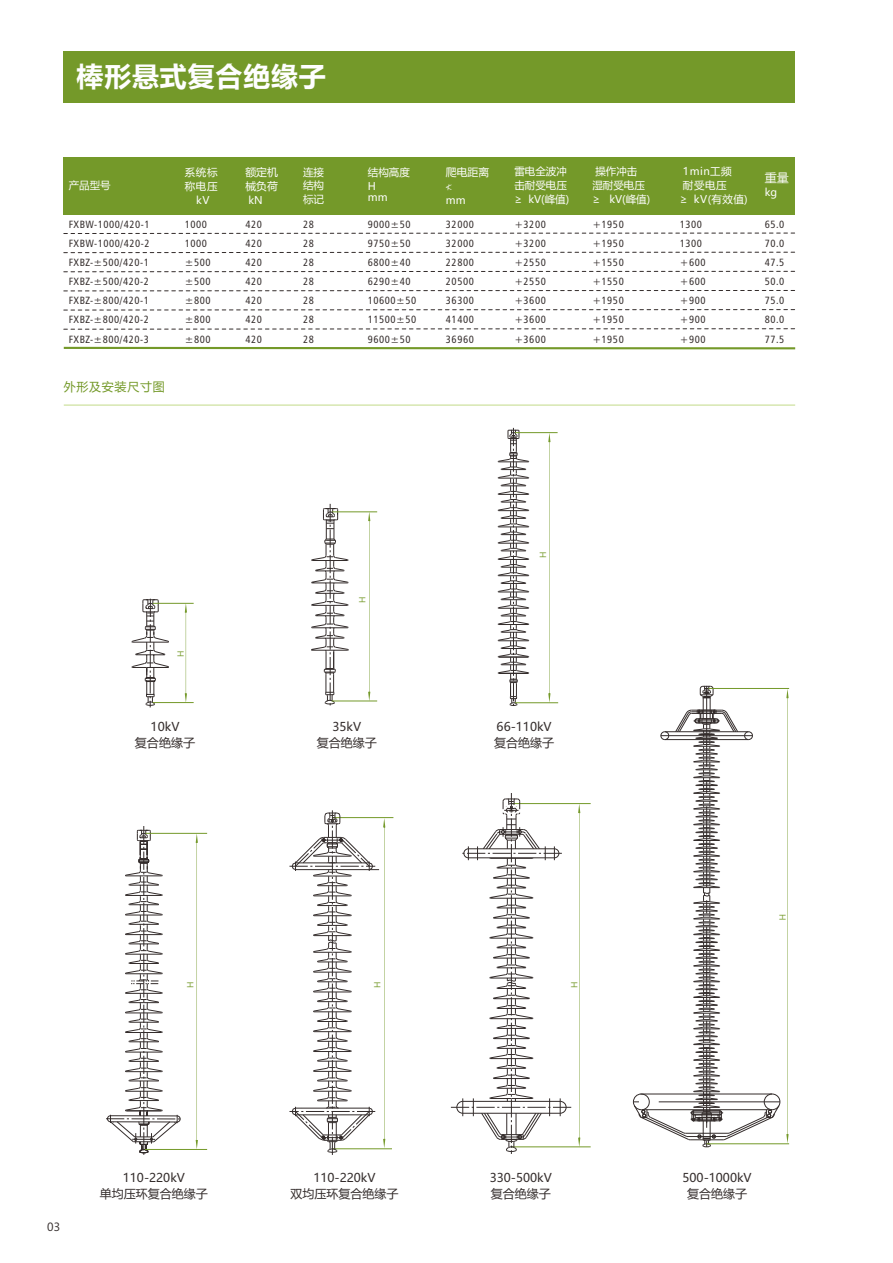
<style>
.page{position:relative;width:893px;height:1263px;background:#fff}
.page>*{position:absolute;margin:0;border:0;box-sizing:border-box;transform-origin:0 0}
.t1{font:700 27px "Microsoft Ya Hei";letter-spacing:.03em;color:#fefefe}
.t2{font:12px/15.9px "Microsoft Ya Hei";color:#332c2b;text-align:center}
.t3{font:12px "Microsoft Ya Hei";letter-spacing:.06em;color:#749929}
.t4{font:12px "Microsoft Ya Hei";color:#fefefe}
.t5{font:12px "Ebrima";color:#332c2b}
.t6{font:10.8px/14.2px "Microsoft Ya Hei";color:#fefefe}
.t7{font:10.5px/19.2px "Humanist 777 BT Roman Condensed B";letter-spacing:.05em;color:#332c2b;text-align:justify}
.t8{font:10.5px/13.8px "Microsoft Ya Hei";color:#fefefe}
.t9{font:10.5px/13.8px "Microsoft Ya Hei";letter-spacing:.06em;color:#fefefe}
.t10{font:9px "Ebrima";color:#749929}
</style>
<div class="page">
<div style="left:64px;top:51px;width:731px;height:51px;background:#749929"></div>
<div style="left:64px;top:157px;width:731px;height:57px;background:#749929"></div>
<svg style="left:63px;top:232px;width:732px;height:2px"></svg>
<svg style="left:63px;top:271px;width:732px;height:2px"></svg>
<svg style="left:63px;top:290px;width:732px;height:2px"></svg>
<svg style="left:63px;top:251px;width:732px;height:2px"></svg>
<svg style="left:63px;top:328px;width:732px;height:2px"></svg>
<svg style="left:63px;top:309px;width:732px;height:2px"></svg>
<svg style="left:63px;top:346px;width:733px;height:4px"></svg>
<svg style="left:185px;top:604px;width:2px;height:98px"></svg>
<hr style="left:153px;top:603px;width:41px;height:1px;background:#749929">
<hr style="left:153px;top:702px;width:41px;height:1px;background:#749929">
<svg style="left:131px;top:599px;width:38px;height:108px"></svg>
<svg style="left:368px;top:513px;width:2px;height:188px"></svg>
<hr style="left:332px;top:512px;width:45px;height:1px;background:#749929">
<hr style="left:332px;top:701px;width:45px;height:1px;background:#749929">
<svg style="left:311px;top:504px;width:38px;height:202px"></svg>
<svg style="left:548px;top:433px;width:2px;height:269px"></svg>
<hr style="left:515px;top:702px;width:43px;height:1px;background:#749929">
<hr style="left:515px;top:432px;width:43px;height:1px;background:#749929">
<svg style="left:498px;top:428px;width:31px;height:278px"></svg>
<svg style="left:196px;top:834px;width:2px;height:315px"></svg>
<hr style="left:145px;top:1149px;width:62px;height:1px;background:#749929">
<hr style="left:145px;top:833px;width:62px;height:1px;background:#749929">
<svg style="left:106px;top:826px;width:75px;height:329px"></svg>
<hr style="left:332px;top:1148px;width:60px;height:1px;background:#749929">
<hr style="left:332px;top:817px;width:61px;height:1px;background:#749929">
<svg style="left:289px;top:810px;width:96px;height:345px"></svg>
<svg style="left:578px;top:804px;width:2px;height:342px"></svg>
<hr style="left:511px;top:803px;width:80px;height:1px;background:#749929">
<hr style="left:511px;top:1146px;width:80px;height:1px;background:#749929">
<svg style="left:451px;top:793px;width:121px;height:361px"></svg>
<hr style="left:64px;top:404px;width:731px;height:2px;background:#d7e7b0">
<svg style="left:633px;top:685px;width:156px;height:462px"></svg>
<h1 class="t1" style="left:77px;top:64px;width:251px">棒形悬式复合绝缘子</h1>
<p class="t8" style="left:69px;top:180px;width:43px">产品型号</p>
<p class="t8" style="left:185px;top:166px;width:34px;text-align:center">系统标称电压kV</p>
<p class="t8" style="left:303px;top:166px;width:22px;text-align:justify">连接结构标记</p>
<p class="t8" style="left:592px;top:165px;width:59px">操作冲击<br>湿耐受电压≥ kV(峰值)</p>
<p class="t9" style="left:680px;top:165px;width:69px">1min工频<br>耐受电压<br>≥ kV(有效值)</p>
<p class="t8" style="left:514px;top:165px;width:56px">雷电全波冲击耐受电压≥ kV(峰值)</p>
<p class="t6" style="left:446px;top:166px;width:45px">爬电距离≮</p>
<p class="t8" style="left:446px;top:195px;width:21px">mm</p>
<p class="t6" style="left:245px;top:166px;width:45px">额定机械负荷　</p>
<p class="t8" style="left:249px;top:195px;width:16px">kN</p>
<p class="t8" style="left:368px;top:166px;width:43px">结构高度<br>H</p>
<p class="t8" style="left:368px;top:191px;width:21px">mm</p>
<p class="t4" style="left:765px;top:172px;width:25px">重量</p>
<p class="t8" style="left:765px;top:186px;width:14px">kg</p>
<p class="t7" style="left:69px;top:215px;width:82px">FXBW-1000/420-1<br>FXBW-1000/420-2<br>FXBZ-±500/420-1<br>FXBZ-±500/420-2<br>FXBZ-±800/420-1<br>FXBZ-±800/420-2<br>FXBZ-±800/420-3</p>
<p class="t7" style="left:185px;top:215px;width:27px;text-align:left">1000<br>1000 ±500 ±500 ±800 ±800 ±800</p>
<p class="t7" style="left:245px;top:215px;width:18px">420<br>420<br>420<br>420<br>420<br>420<br>420</p>
<p class="t7" style="left:303px;top:215px;width:12px">28<br>28<br>28<br>28<br>28<br>28<br>28</p>
<p class="t7" style="left:368px;top:215px;width:50px;text-align:left">9000±50<br>9750±50<br>6800±40<br>6290±40<br>10600±50<br>11500±50<br>9600±50</p>
<p class="t7" style="left:446px;top:215px;width:29px">32000<br>32000<br>22800<br>20500<br>36300<br>41400<br>36960</p>
<p class="t7" style="left:514px;top:215px;width:33px">+3200 +3200 +2550 +2550 +3600 +3600 +3600</p>
<p class="t7" style="left:592px;top:215px;width:33px">+1950 +1950 +1550 +1550 +1950 +1950 +1950</p>
<p class="t7" style="left:680px;top:215px;width:27px;text-align:left">1300<br>1300 +600 +600 +900 +900 +900</p>
<p class="t7" style="left:765px;top:215px;width:21px">65.0<br>70.0<br>47.5<br>50.0<br>75.0<br>80.0<br>77.5</p>
<p class="t3" style="left:64px;top:381px;width:102px">外形及安装尺寸图</p>
<p class="t10" style="left:177px;top:656px;width:8px;rotate:-90deg">H</p>
<p class="t2" style="left:135px;top:719px;width:62px">10kV<br>复合绝缘子</p>
<p class="t10" style="left:359px;top:603px;width:8px;rotate:-90deg">H</p>
<p class="t2" style="left:317px;top:719px;width:61px">35kV<br>复合绝缘子</p>
<p class="t10" style="left:540px;top:558px;width:8px;rotate:-90deg">H</p>
<p class="t2" style="left:494px;top:719px;width:61px;text-align:left">66-110kV复合绝缘子</p>
<p class="t10" style="left:187px;top:987px;width:8px;rotate:-90deg">H</p>
<p class="t10" style="left:374px;top:987px;width:8px;rotate:-90deg">H</p>
<p class="t10" style="left:571px;top:987px;width:8px;rotate:-90deg">H</p>
<p class="t5" style="left:47px;top:1222px;width:14px">03</p>
<p class="t2" style="left:100px;top:1170px;width:109px">110-220kV<br>单均压环复合绝缘子</p>
<p class="t2" style="left:291px;top:1170px;width:109px">110-220kV<br>双均压环复合绝缘子</p>
<p class="t2" style="left:490px;top:1170px;width:64px;text-align:left">330-500kV复合绝缘子</p>
<p class="t10" style="left:786px;top:913px;width:8px;rotate:90deg">H</p>
<p class="t2" style="left:682px;top:1170px;width:71px">500-1000kV复合绝缘子</p>
</div>
